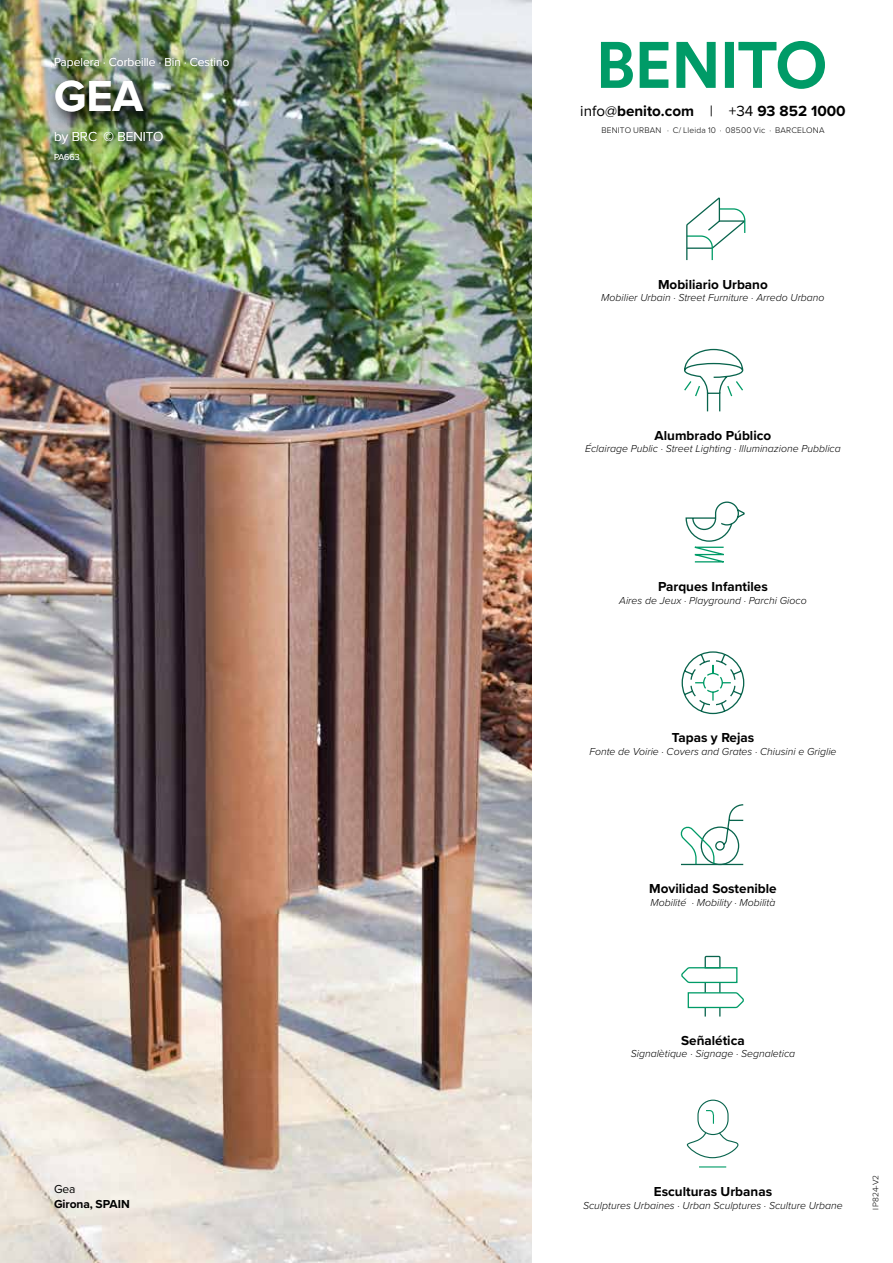
<style>
.page{position:relative;width:893px;height:1263px;background:#fff}
.page>*{position:absolute;margin:0;border:0;box-sizing:border-box;transform-origin:0 0}
.t1{font:700 45px "Proxima Nova";color:#fff}
.t2{font:700 15.3px "Proxima Nova";color:#000}
.t3{font:700 13.5px "Proxima Nova";color:#000}
.t4{font:300 13.5px "Proxima Nova";color:#fff}
.t5{font:300 12px "Proxima Nova";color:#fff}
.t6{font:700 12px "Proxima Nova";letter-spacing:-.005em;color:#000}
.t7{font:12px "Proxima Nova";color:#000}
.t8{font:italic 300 10.5px "Proxima Nova";color:#000}
.t9{font:300 9px "Proxima Nova";color:#fff}
.t10{font:300 8.4px "Proxima Nova";letter-spacing:.02em;color:#000}
.s1{font-weight:400}
</style>
<div class="page">
<img style="left:0;top:0;width:532px;height:1263px">
<svg style="left:601px;top:41px;width:224px;height:48px"></svg>
<svg style="left:684px;top:348px;width:60px;height:64px"></svg>
<svg style="left:686px;top:197px;width:60px;height:64px"></svg>
<svg style="left:685px;top:501px;width:60px;height:62px"></svg>
<svg style="left:681px;top:651px;width:64px;height:64px"></svg>
<svg style="left:680px;top:804px;width:64px;height:62px"></svg>
<hr style="left:681px;top:864px;width:62px;height:1px;background:#09644d">
<svg style="left:681px;top:955px;width:63px;height:62px"></svg>
<svg style="left:686px;top:1131px;width:52px;height:28px"></svg>
<svg style="left:699px;top:1166px;width:27px;height:1px"></svg>
<div style="left:697px;top:1099px;width:32px;height:36px;border:1px solid #09644d;border-radius:15px"></div>
<svg style="left:706px;top:1110px;width:9px;height:14px"></svg>
<div style="left:47px;top:51px;width:201px;height:129px;background:#000;opacity:.75"></div>
<p class="t5" style="left:54px;top:53px;width:177px">Papelera · Corbeille · Bin · Cestino</p>
<h1 class="t1" style="left:54px;top:62px;width:91px">GEA</h1>
<p class="t4" style="left:54px;top:126px;width:111px">by BRC <span class="s1">©</span> BENITO</p>
<p class="t9" style="left:54px;top:151px;width:27px">PA663</p>
<p class="t7" style="left:54px;top:1180px;width:23px">Gea</p>
<p class="t6" style="left:54px;top:1195px;width:77px">Girona, SPAIN</p>
<h2 class="t2" style="left:580px;top:100px;width:267px"><span class="s1">info@</span>benito.com <span class="s1">| +34</span> 93 852 1000</h2>
<p class="t10" style="left:601px;top:124px;width:224px">BENITO URBAN · C/ Lleida 10 · 08500 Vic · BARCELONA</p>
<p class="t3" style="left:658px;top:274px;width:111px">Mobiliario Urbano</p>
<p class="t8" style="left:601px;top:290px;width:225px">Mobilier Urbain · Street Furniture · Arredo Urbano</p>
<p class="t3" style="left:655px;top:425px;width:118px">Alumbrado Público</p>
<p class="t8" style="left:585px;top:441px;width:257px">Éclairage Public · Street Lighting · Illuminazione Pubblica</p>
<p class="t3" style="left:658px;top:576px;width:111px">Parques Infantiles</p>
<p class="t8" style="left:619px;top:592px;width:189px">Aires de Jeux · Playground · Parchi Gioco</p>
<p class="t3" style="left:672px;top:728px;width:84px">Tapas y Rejas</p>
<p class="t8" style="left:589px;top:743px;width:249px">Fonte de Voirie · Covers and Grates · Chiusini e Griglie</p>
<p class="t3" style="left:649px;top:879px;width:129px">Movilidad Sostenible</p>
<p class="t8" style="left:650px;top:895px;width:126px">Mobilité · Mobility · Mobilità</p>
<p class="t3" style="left:681px;top:1030px;width:65px">Señalética</p>
<p class="t8" style="left:631px;top:1046px;width:166px">Signalètique · Signage · Segnaletica</p>
<p class="t3" style="left:654px;top:1181px;width:120px">Esculturas Urbanas</p>
<p class="t8" style="left:583px;top:1197px;width:261px">Sculptures Urbaines · Urban Sculptures · Sculture Urbane</p>
<p class="t10" style="left:869px;top:1209px;width:36px;rotate:-90deg">IP824-V2</p>
</div>
